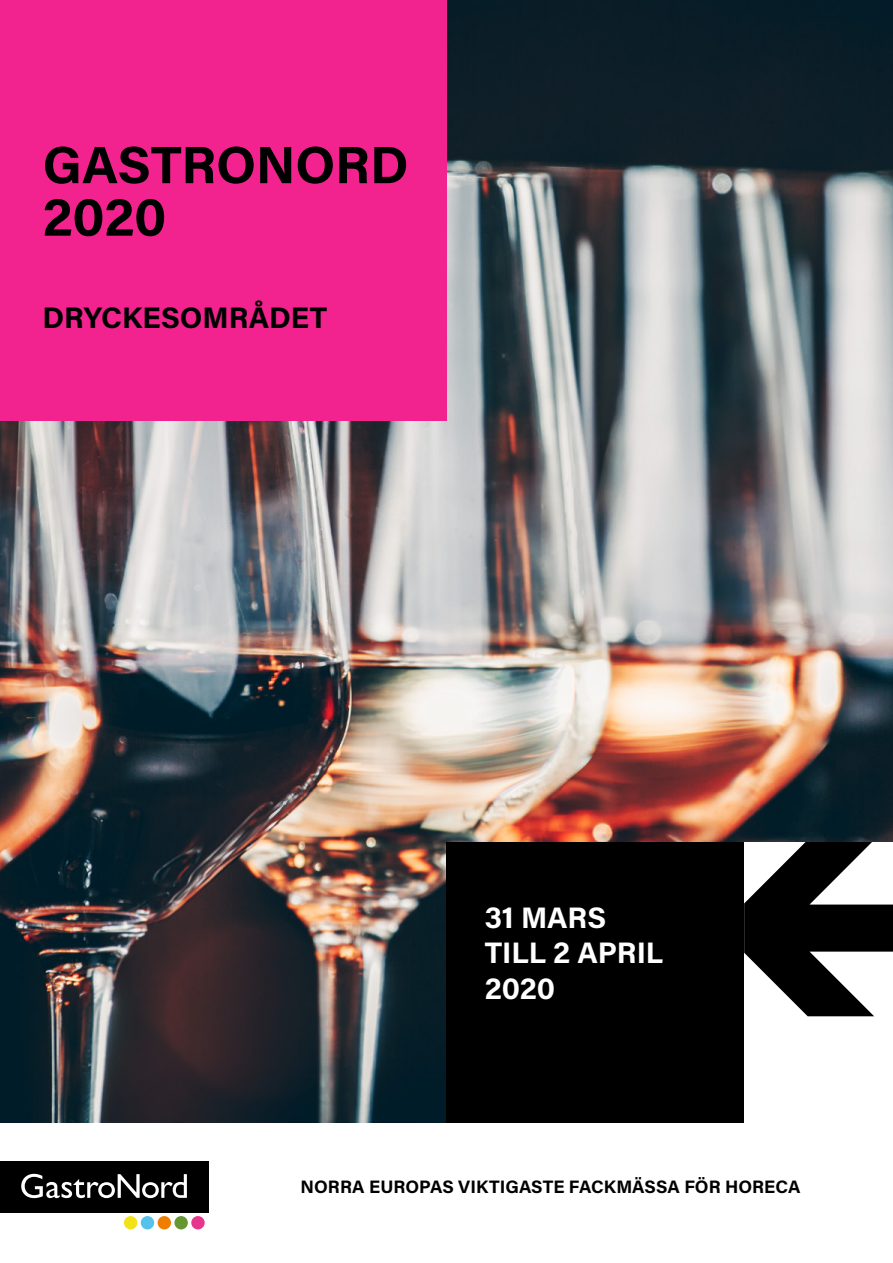
<style>
.page{position:relative;width:893px;height:1263px;background:#fff}
.page>*{position:absolute;margin:0;border:0;box-sizing:border-box;transform-origin:0 0}
.t1{font:700 52.5px/52.5px "Acumin Pro";letter-spacing:-.005em;color:#000}
.t2{font:700 29.7px/35.2px "Acumin Pro";color:#fff}
.t3{font:700 29.7px "Acumin Pro";color:#000}
.t4{font:700 18px "Acumin Pro";color:#000}
</style>
<div class="page">
<img style="left:0;top:0;width:893px;height:1123px">
<div style="left:0;top:0;width:446px;height:421px;background:#f2238e"></div>
<div style="left:744px;top:842px;width:149px;height:289px;background:#fff"></div>
<svg style="left:744px;top:842px;width:149px;height:174px"></svg>
<div style="left:446px;top:842px;width:298px;height:281px;background:#000"></div>
<div style="left:191px;top:1216px;width:14px;height:13px;background:#e7368b;border-radius:50%"></div>
<div style="left:174px;top:1216px;width:14px;height:13px;background:#649631;border-radius:50%"></div>
<div style="left:158px;top:1216px;width:13px;height:13px;background:#ee7d00;border-radius:50%"></div>
<div style="left:141px;top:1216px;width:13px;height:13px;background:#54c2ea;border-radius:50%"></div>
<div style="left:124px;top:1216px;width:13px;height:13px;background:#f1e21a;border-radius:50%"></div>
<div style="left:0;top:1161px;width:208px;height:51px;background:#000"></div>
<svg style="left:21px;top:1174px;width:166px;height:24px"></svg>
<h1 class="t1" style="left:43px;top:136px;width:368px">GASTRONORD<br>2020</h1>
<h2 class="t3" style="left:43px;top:297px;width:286px">DRYCKESOMRÅDET</h2>
<h2 class="t2" style="left:485px;top:899px;width:180px">31 MARS<br>TILL 2 APRIL<br>2020</h2>
<p class="t4" style="left:301px;top:1174px;width:501px">NORRA EUROPAS VIKTIGASTE FACKMÄSSA FÖR HORECA</p>
</div>
